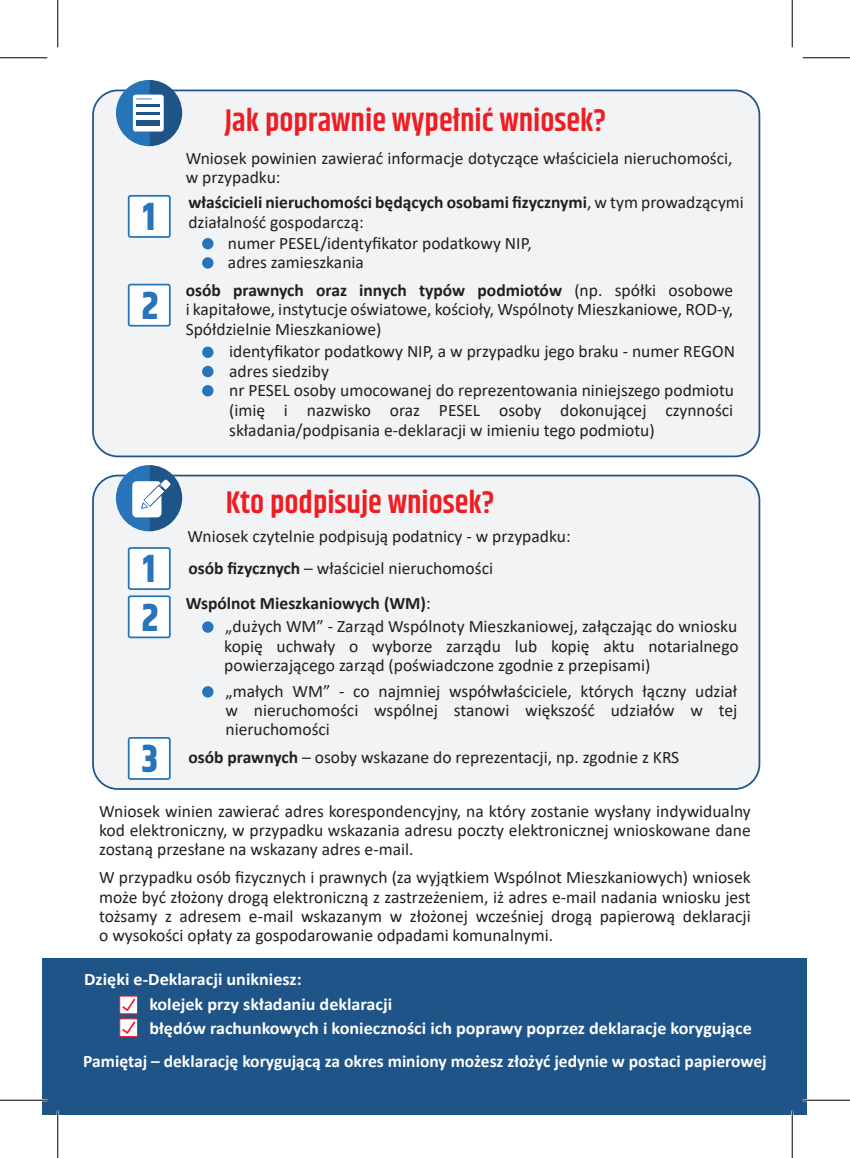
<style>
.page{position:relative;width:850px;height:1158px;background:#fff}
.page>*{position:absolute;margin:0;border:0;box-sizing:border-box;transform-origin:0 0}
.t1{font:700 39.2px/48.3px "Khand";color:#2874b9}
.t2{font:600 31.5px "Khand";color:#ee1d23}
.t3{font:17.5px/19.2px "Calibri";color:#231f20}
.t4{font:700 17.5px/24.5px "Calibri";color:#fff}
.t5{font:700 17.5px/19.2px "Calibri";color:#231f20}
.s1{font-weight:400}
.s2{font-weight:700}
</style>
<div class="page">
<div style="left:93px;top:90px;width:666px;height:366px;background:#f2f3f4;border-radius:25px"></div>
<div style="left:92px;top:89px;width:668px;height:368px;border:2px solid #1f5488;border-radius:25px"></div>
<div style="left:43px;top:958px;width:764px;height:156px;background:#1f5488"></div>
<svg style="left:116px;top:80px;width:66px;height:66px"></svg>
<hr style="left:136px;top:104px;width:24px;height:2px;background:#1f5488">
<hr style="left:136px;top:112px;width:24px;height:2px;background:#1f5488">
<hr style="left:136px;top:120px;width:24px;height:2px;background:#1f5488">
<hr style="left:136px;top:123px;width:24px;height:3px;background:#1f5488">
<div style="left:129px;top:196px;width:41px;height:41px;background:#fff;border-radius:2px"></div>
<div style="left:128px;top:195px;width:43px;height:43px;border:2px solid #2874b9;border-radius:2px"></div>
<div style="left:129px;top:284px;width:41px;height:41px;background:#fff;border-radius:2px"></div>
<div style="left:128px;top:284px;width:43px;height:42px;border:2px solid #2874b9;border-radius:2px"></div>
<div style="left:202px;top:238px;width:11px;height:11px;background:#2874b9;border-radius:50%"></div>
<div style="left:202px;top:257px;width:11px;height:11px;background:#2874b9;border-radius:50%"></div>
<div style="left:202px;top:346px;width:11px;height:12px;background:#2874b9;border-radius:50%"></div>
<div style="left:202px;top:366px;width:11px;height:11px;background:#2874b9;border-radius:50%"></div>
<div style="left:202px;top:385px;width:11px;height:11px;background:#2874b9;border-radius:50%"></div>
<div style="left:93px;top:475px;width:666px;height:313px;background:#f2f3f4;border-radius:25px"></div>
<div style="left:92px;top:474px;width:668px;height:315px;border:2px solid #1f5488;border-radius:25px"></div>
<svg style="left:116px;top:465px;width:66px;height:66px"></svg>
<div style="left:129px;top:548px;width:41px;height:41px;background:#fff;border-radius:2px"></div>
<div style="left:128px;top:547px;width:43px;height:43px;border:2px solid #2874b9;border-radius:2px"></div>
<div style="left:129px;top:596px;width:41px;height:41px;background:#fff;border-radius:2px"></div>
<div style="left:128px;top:595px;width:43px;height:43px;border:2px solid #2874b9;border-radius:2px"></div>
<div style="left:129px;top:737px;width:41px;height:41px;background:#fff;border-radius:2px"></div>
<div style="left:128px;top:737px;width:43px;height:42px;border:2px solid #2874b9;border-radius:2px"></div>
<div style="left:202px;top:621px;width:11px;height:11px;background:#2874b9;border-radius:50%"></div>
<div style="left:202px;top:686px;width:11px;height:11px;background:#2874b9;border-radius:50%"></div>
<div style="left:119px;top:995px;width:19px;height:19px;border:1px solid #ee1d23"></div>
<svg style="left:121px;top:996px;width:16px;height:16px"></svg>
<div style="left:119px;top:1018px;width:19px;height:18px;border:1px solid #ee1d23"></div>
<svg style="left:121px;top:1019px;width:16px;height:16px"></svg>
<hr style="left:0;top:1098px;width:47px;height:3px;background:#fff">
<hr style="left:802px;top:1098px;width:48px;height:3px;background:#fff">
<hr style="left:57px;top:1110px;width:2px;height:47px;background:#fff">
<hr style="left:791px;top:1110px;width:2px;height:47px;background:#fff">
<hr style="left:0;top:57px;width:47px;height:1px;background:#000">
<hr style="left:802px;top:57px;width:48px;height:1px;background:#000">
<hr style="left:0;top:1099px;width:47px;height:1px;background:#000">
<hr style="left:802px;top:1099px;width:48px;height:1px;background:#000">
<hr style="left:57px;top:0;width:1px;height:47px;background:#000">
<hr style="left:57px;top:1110px;width:1px;height:47px;background:#000">
<hr style="left:792px;top:0;width:1px;height:47px;background:#000">
<hr style="left:792px;top:1110px;width:1px;height:47px;background:#000">
<h2 class="t2" style="left:225px;top:99px;width:383px">Jak poprawnie wypełnić wniosek?</h2>
<h1 class="t1" style="left:143px;top:195px;width:14px">1</h1>
<p class="t3" style="left:186px;top:148px;width:548px">Wniosek powinien zawierać informacje dotyczące właściciela nieruchomości, w przypadku:</p>
<p class="t5" style="left:188px;top:193px;width:557px">właścicieli nieruchomości będących osobami fizycznymi<span class="s1">, w tym prowadzącymi działalność gospodarczą:</span></p>
<p class="t3" style="left:228px;top:233px;width:305px">numer PESEL/identyfikator podatkowy NIP, adres zamieszkania</p>
<h1 class="t1" style="left:141px;top:283px;width:19px">2</h1>
<p class="t3" style="left:186px;top:280px;width:549px;text-align:justify"><span class="s2">osób prawnych oraz innych typów podmiotów</span> (np. spółki osobowe i kapitałowe, instytucje oświatowe, kościoły, Wspólnoty Mieszkaniowe, ROD-y, Spółdzielnie Mieszkaniowe)</p>
<p class="t3" style="left:229px;top:341px;width:507px">identyfikator podatkowy NIP, a w przypadku jego braku - numer REGON adres siedziby<br>nr PESEL osoby umocowanej do reprezentowania niniejszego podmiotu</p>
<p class="t3" style="left:229px;top:400px;width:505px">(imię i nazwisko oraz PESEL osoby dokonującej czynności składania/podpisania e-deklaracji w imieniu tego podmiotu)</p>
<h2 class="t2" style="left:226px;top:481px;width:270px">Kto podpisuje wniosek?</h2>
<h1 class="t1" style="left:141px;top:547px;width:19px">1<br>2</h1>
<h1 class="t1" style="left:141px;top:736px;width:18px">3</h1>
<p class="t3" style="left:187px;top:526px;width:385px">Wniosek czytelnie podpisują podatnicy - w przypadku:</p>
<p class="t3" style="left:188px;top:558px;width:306px"><span class="s2">osób fizycznych</span> – właściciel nieruchomości</p>
<p class="t3" style="left:225px;top:591px;width:513px;line-height:22.8px;text-indent:-40px"><span class="s2">Wspólnot Mieszkaniowych (WM)</span>:<br>„dużych WM” - Zarząd Wspólnoty Mieszkaniowej, załączając do wniosku</p>
<p class="t3" style="left:224px;top:635px;width:516px">kopię uchwały o wyborze zarządu lub kopię aktu notarialnego powierzającego zarząd (poświadczone zgodnie z przepisami)</p>
<p class="t3" style="left:225px;top:680px;width:513px;text-align:justify">„małych WM” - co najmniej współwłaściciele, których łączny udział w nieruchomości wspólnej stanowi większość udziałów w tej nieruchomości</p>
<p class="t3" style="left:188px;top:747px;width:492px"><span class="s2">osób prawnych</span> – osoby wskazane do reprezentacji, np. zgodnie z KRS</p>
<p class="t3" style="left:99px;top:800px;width:653px;text-align:justify">Wniosek winien zawierać adres korespondencyjny, na który zostanie wysłany indywidualny kod elektroniczny, w przypadku wskazania adresu poczty elektronicznej wnioskowane dane zostaną przesłane na wskazany adres e-mail.</p>
<p class="t3" style="left:99px;top:867px;width:653px;text-align:justify">W przypadku osób fizycznych i prawnych (za wyjątkiem Wspólnot Mieszkaniowych) wniosek może być złożony drogą elektroniczną z zastrzeżeniem, iż adres e-mail nadania wniosku jest tożsamy z adresem e-mail wskazanym w złożonej wcześniej drogą papierową deklaracji o wysokości opłaty za gospodarowanie odpadami komunalnymi.</p>
<p class="t4" style="left:149px;top:967px;width:604px;text-indent:-65px">Dzięki e-Deklaracji unikniesz:<br>kolejek przy składaniu deklaracji<br>błędów rachunkowych i konieczności ich poprawy poprzez deklaracje korygujące</p>
<p class="t4" style="left:83px;top:1048px;width:685px">Pamiętaj – deklarację korygującą za okres miniony możesz złożyć jedynie w postaci papierowej</p>
</div>
